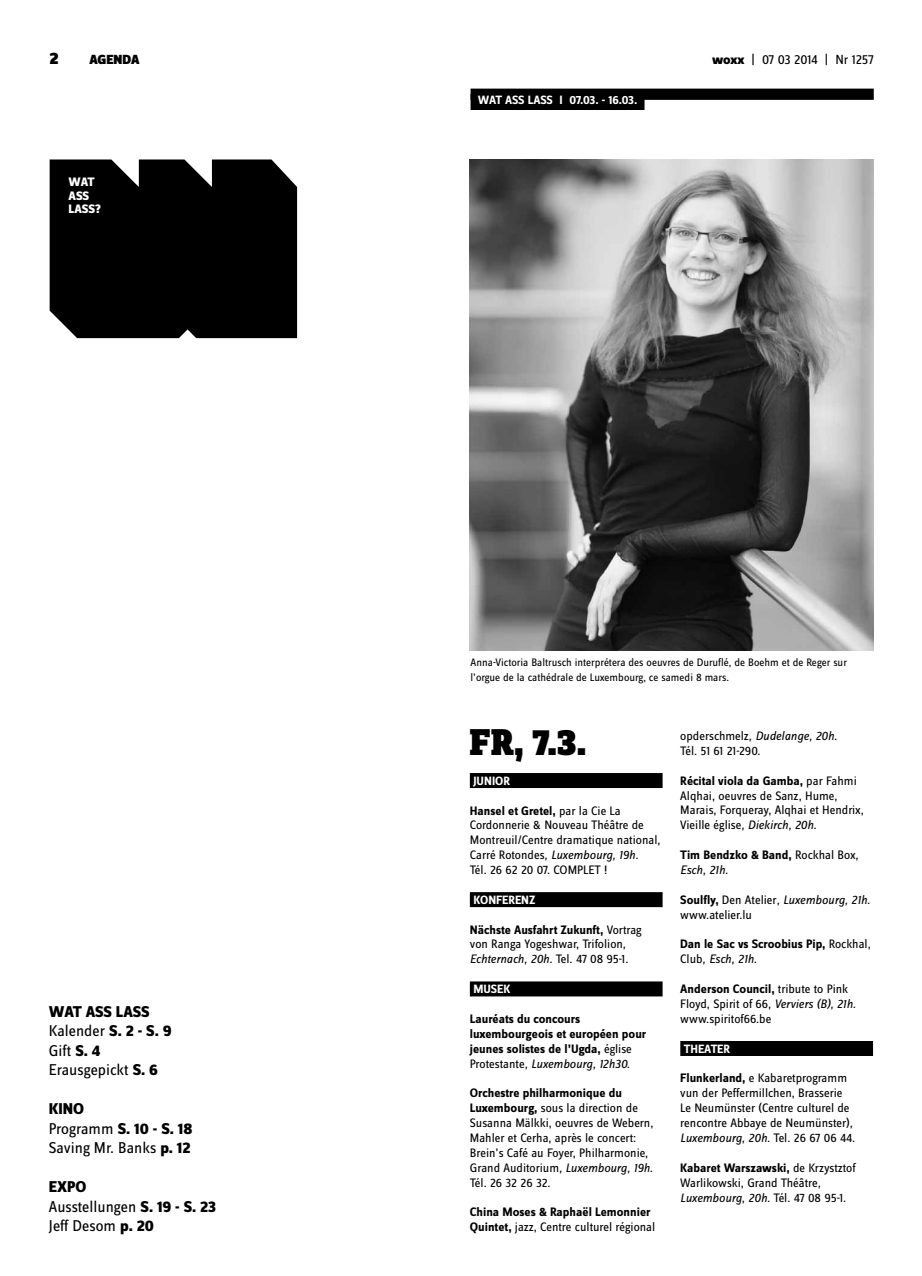
<style>
.page{position:relative;width:922px;height:1276px;background:#fff}
.page>*{position:absolute;margin:0;border:0;box-sizing:border-box;transform-origin:0 0}
.t1{font:900 38.75px "Zine Slab Dis";color:#000}
.t2{font:900 17.5px "Zine Sans Dis";color:#000}
.t3{font:16.25px/19.5px "Zine Sans Dis";color:#000}
.t4{font:13.75px "Zine Sans Dis";letter-spacing:-.01em;color:#000}
.t5{font:900 13.75px "Zine Sans Dis";color:#000}
.t6{font:12.75px/14.9px "Zine Sans Dis";color:#000}
.t7{font:700 12.75px/14.9px "Zine Sans Dis";color:#000}
.t8{font:800 12.75px/13.8px "Zine Sans Dis";letter-spacing:-.01em;color:#fff}
.t9{font:700 12.5px "Zine Sans Dis";color:#fff}
.t10{font:11.25px/14.9px "Zine Sans Dis";color:#000}
.s1{font-weight:800}
.s2{font-weight:700}
.s3{font-style:italic}
.s4{font-weight:400}
.s5{font-weight:400;font-style:italic}
</style>
<div class="page">
<div style="left:469px;top:773px;width:193px;height:15px;background:#000"></div>
<div style="left:469px;top:892px;width:193px;height:15px;background:#000"></div>
<div style="left:469px;top:981px;width:193px;height:15px;background:#000"></div>
<div style="left:680px;top:1041px;width:192px;height:15px;background:#000"></div>
<div style="left:50px;top:159px;width:247px;height:179px;background:#000"></div>
<div style="left:470px;top:89px;width:403px;height:11px;background:#000"></div>
<div style="left:470px;top:94px;width:174px;height:16px;background:#000"></div>
<img style="left:469px;top:159px;width:403px;height:492px">
<h2 class="t2" style="left:50px;top:49px;width:11px">2</h2>
<p class="t5" style="left:89px;top:53px;width:52px">AGENDA</p>
<p class="t4" style="left:712px;top:53px;width:163px"><span class="s1">woxx</span> | 07 03 2014 | Nr 1257</p>
<p class="t8" style="left:69px;top:176px;width:34px">WAT<br>ASS<br>LASS?</p>
<p class="t3" style="left:49px;top:1002px;width:124px"><span class="s1">WAT ASS LASS<br></span>Kalender <span class="s1">S. 2 - S. 9<br></span>Gift <span class="s1">S. 4<br></span>Erausgepickt <span class="s1">S. 6</span></p>
<p class="t3" style="left:49px;top:1100px;width:145px"><span class="s1">KINO<br></span>Programm <span class="s1">S. 10 - S. 18<br></span>Saving Mr. Banks <span class="s1">p. 12</span></p>
<p class="t3" style="left:49px;top:1178px;width:169px"><span class="s1">EXPO<br></span>Ausstellungen <span class="s1">S. 19 - S. 23<br></span>Jeff Desom <span class="s1">p. 20</span></p>
<p class="t9" style="left:477px;top:93px;width:69px">WAT ASS LASSI</p>
<p class="t9" style="left:569px;top:93px;width:69px">07.03. - 16.03.</p>
<p class="t10" style="left:470px;top:655px;width:378px">Anna-Victoria Baltrusch interprétera des oeuvres de Duruflé, de Boehm et de Reger sur l’orgue de la cathédrale de Luxembourg, ce samedi 8 mars.</p>
<h1 class="t1" style="left:469px;top:721px;width:118px">FR, 7.3.</h1>
<p class="t9" style="left:473px;top:774px;width:36px">junior</p>
<p class="t6" style="left:469px;top:803px;width:192px"><span class="s2">Hansel et Gretel,</span> par la Cie La<br>Cordonnerie &amp; Nouveau Théâtre de<br>Montreuil/Centre dramatique national,<br>Carré Rotondes<span class="s3">, Luxembourg, 19h.<br></span>Tél. 26 62 20 07. COMPLET !</p>
<p class="t9" style="left:473px;top:893px;width:64px">konferenz</p>
<p class="t6" style="left:469px;top:922px;width:173px"><span class="s2">Nächste Ausfahrt Zukunft,</span> Vortrag von Ranga Yogeshwar, Trifolion<span class="s3">,<br>Echternach, 20h.</span> Tel. 47 08 95-1.</p>
<p class="t9" style="left:473px;top:982px;width:39px">musek</p>
<p class="t7" style="left:469px;top:1012px;width:178px">Lauréats du concours luxembourgeois et européen pour jeunes solistes de l’Ugda, <span class="s4">église<br>Protestante</span><span class="s5">, Luxembourg, 12h30.</span></p>
<p class="t6" style="left:469px;top:1086px;width:185px"><span class="s2">Orchestre philharmonique du<br>Luxembourg,</span> sous la direction de<br>Susanna Mälkki, oeuvres de Webern,<br>Mahler et Cerha, après le concert:<br>Brein’s Café au Foyer, Philharmonie,<br>Grand Auditorium<span class="s3">, Luxembourg, 19h.<br></span>Tél. 26 32 26 32.</p>
<p class="t7" style="left:469px;top:1205px;width:187px">China Moses &amp; Raphaël Lemonnier<br>Quintet, <span class="s4">jazz, Centre culturel régional</span></p>
<p class="t6" style="left:680px;top:729px;width:158px">opderschmelz<span class="s3">, Dudelange, 20h.<br></span>Tél. 51 61 21-290.</p>
<p class="t6" style="left:680px;top:773px;width:185px"><span class="s2">Récital viola da Gamba,</span> par Fahmi Alqhai, oeuvres de Sanz, Hume, Marais, Forqueray, Alqhai et Hendrix, Vieille église<span class="s3">, Diekirch, 20h.</span></p>
<p class="t7" style="left:680px;top:848px;width:180px">Tim Bendzko &amp; Band, <span class="s4">Rockhal Box</span><span class="s5">,<br>Esch, 21h.</span></p>
<p class="t6" style="left:680px;top:892px;width:191px"><span class="s2">Soulfly,</span> Den Atelier<span class="s3">, Luxembourg, 21h. </span>www.atelier.lu</p>
<p class="t7" style="left:680px;top:937px;width:192px">Dan le Sac vs Scroobius Pip, <span class="s4">Rockhal,<br>Club</span><span class="s5">, Esch, 21h.</span></p>
<p class="t6" style="left:680px;top:982px;width:177px"><span class="s2">Anderson Council,</span> tribute to Pink<br>Floyd, Spirit of 66<span class="s3">, Verviers (B), 21h. </span>www.spiritof66.be</p>
<p class="t9" style="left:683px;top:1042px;width:46px">th eater</p>
<p class="t6" style="left:680px;top:1071px;width:176px"><span class="s2">Flunkerland,</span> e Kabaretprogramm vun der Peffermillchen, Brasserie Le Neumünster (Centre culturel de rencontre Abbaye de Neumünster)<span class="s3">, Luxembourg, 20h.</span> Tel. 26 67 06 44.</p>
<p class="t6" style="left:680px;top:1160px;width:177px"><span class="s2">Kabaret Warszawski,</span> de Krzystztof<br>Warlikowski, Grand Théâtre<span class="s3">,<br>Luxembourg, 20h.</span> Tél. 47 08 95-1.</p>
</div>
